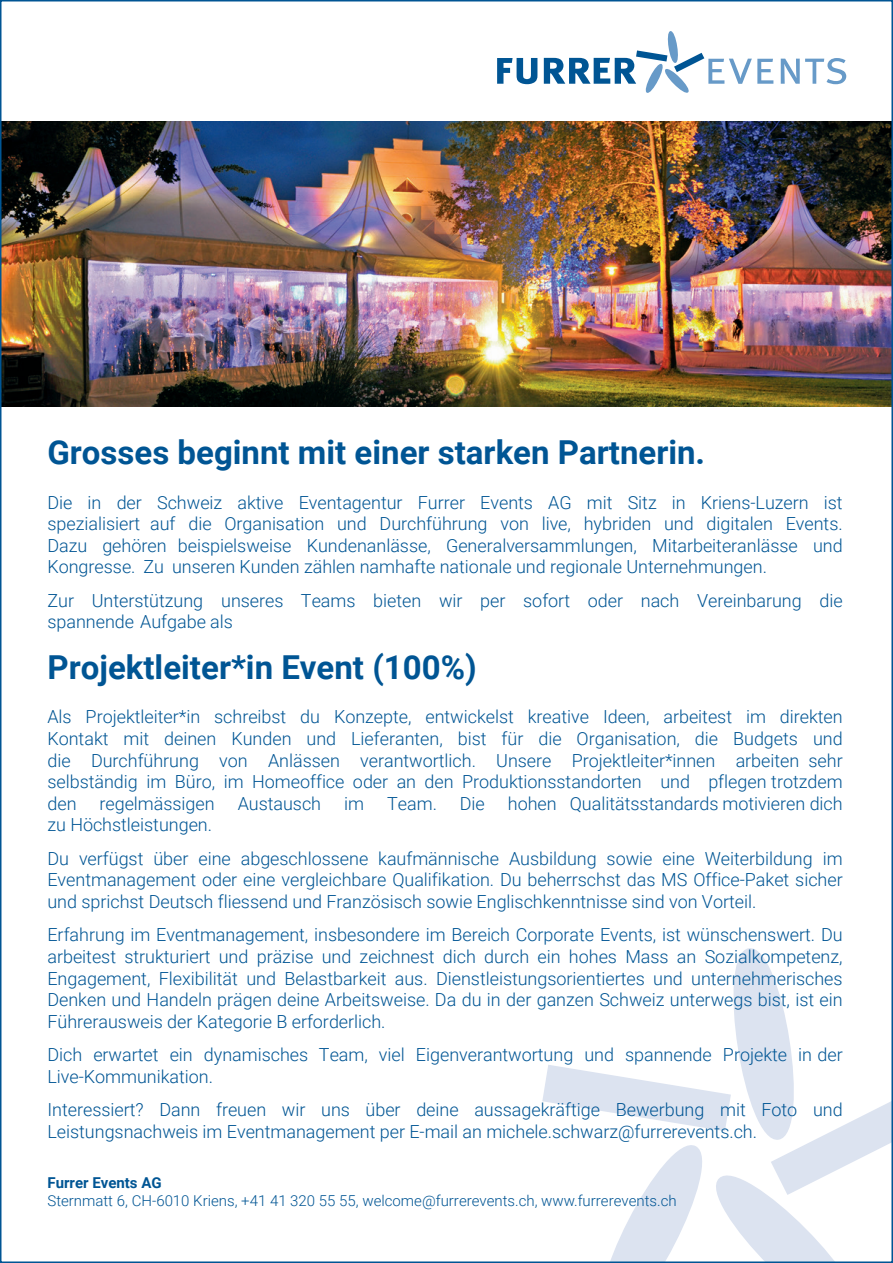
<style>
.page{position:relative;width:893px;height:1263px;background:#fff}
.page>*{position:absolute;margin:0;border:0;box-sizing:border-box;transform-origin:0 0}
.t1{font:700 33px "Roboto";color:#005594}
.t2{font:300 18px/21.6px "Roboto";color:#005594}
.t3{font:300 15px "Roboto";color:#005594}
.t4{font:700 15px "Roboto";color:#005594}
</style>
<div class="page">
<svg style="left:497px;top:58px;width:40px;height:26px"></svg>
<svg style="left:781px;top:58px;width:65px;height:26px"></svg>
<svg style="left:544px;top:31px;width:229px;height:62px"></svg>
<img style="left:3px;top:121px;width:887px;height:285px">
<svg style="left:542px;top:948px;width:348px;height:312px"></svg>
<h1 class="t1" style="left:47px;top:429px;width:659px">Grosses beginnt mit einer starken Partnerin.</h1>
<p class="t2" style="left:47px;top:491px;width:797px;text-align:justify">Die in der Schweiz aktive Eventagentur Furrer Events AG mit Sitz in Kriens-Luzern ist spezialisiert auf die Organisation und Durchführung von live, hybriden und digitalen Events.<br>Dazu gehören beispielsweise Kundenanlässe, Generalversammlungen, Mitarbeiteranlässe und Kongresse. Zu unseren Kunden zählen namhafte nationale und regionale Unternehmungen.</p>
<p class="t2" style="left:47px;top:589px;width:797px">Zur Unterstützung unseres Teams bieten wir per sofort oder nach Vereinbarung die spannende Aufgabe als</p>
<h1 class="t1" style="left:47px;top:644px;width:431px">Projektleiter*in Event (100%)</h1>
<p class="t2" style="left:47px;top:705px;width:797px;text-align:justify">Als Projektleiter*in schreibst du Konzepte, entwickelst kreative Ideen, arbeitest im direkten Kontakt mit deinen Kunden und Lieferanten, bist für die Organisation, die Budgets und die Durchführung von Anlässen verantwortlich. Unsere Projektleiter*innen arbeiten sehr selbständig im Büro, im Homeoffice oder an den Produktionsstandorten und pflegen trotzdem den</p>
<p class="t2" style="left:99px;top:792px;width:117px">regelmässigen</p>
<p class="t2" style="left:238px;top:792px;width:85px">Austausch</p>
<p class="t2" style="left:344px;top:792px;width:21px">im</p>
<p class="t2" style="left:387px;top:792px;width:51px">Team.</p>
<p class="t2" style="left:460px;top:792px;width:27px">Die</p>
<p class="t2" style="left:508px;top:792px;width:336px">hohen Qualitätsstandards motivieren dich</p>
<p class="t2" style="left:47px;top:807px;width:797px;line-height:33.5px">zu Höchstleistungen.<br>Du verfügst über eine abgeschlossene kaufmännische Ausbildung sowie eine Weiterbildung im</p>
<p class="t2" style="left:47px;top:868px;width:797px">Eventmanagement oder eine vergleichbare Qualifikation. Du beherrschst das MS Office-Paket sicher und sprichst Deutsch fliessend und Französisch sowie Englischkenntnisse sind von Vorteil.</p>
<p class="t2" style="left:47px;top:924px;width:797px;text-align:justify">Erfahrung im Eventmanagement, insbesondere im Bereich Corporate Events, ist wünschenswert. Du arbeitest strukturiert und präzise und zeichnest dich durch ein hohes Mass an Sozialkompetenz, Engagement, Flexibilität und Belastbarkeit aus. Dienstleistungsorientiertes und unternehmerisches Denken und Handeln prägen deine Arbeitsweise. Da du in der ganzen Schweiz unterwegs bist, ist ein Führerausweis der Kategorie B erforderlich.</p>
<p class="t2" style="left:47px;top:1043px;width:797px">Dich erwartet ein dynamisches Team, viel Eigenverantwortung und spannende Projekte in der<br>Live-Kommunikation.</p>
<p class="t2" style="left:47px;top:1098px;width:797px">Interessiert? Dann freuen wir uns über deine aussagekräftige Bewerbung mit Foto und<br>Leistungsnachweis im Eventmanagement per E-mail an michele.schwarz@furrerevents.ch.</p>
<p class="t4" style="left:47px;top:1172px;width:116px">Furrer Events AG</p>
<p class="t3" style="left:47px;top:1190px;width:631px">Sternmatt 6, CH-6010 Kriens, +41 41 320 55 55, welcome@furrerevents.ch, www.furrerevents.ch</p>
</div>
